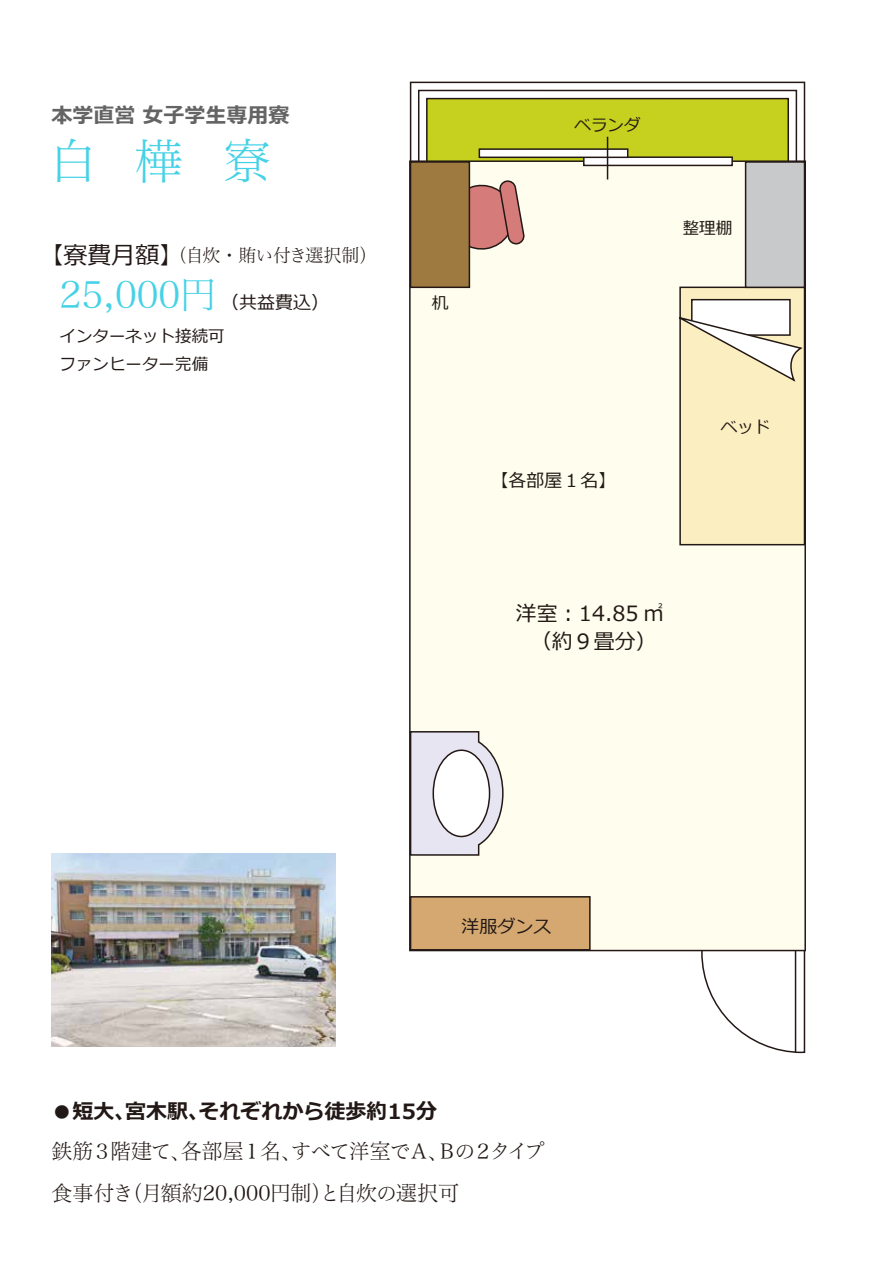
<style>
.page{position:relative;width:893px;height:1263px;background:#fff}
.page>*{position:absolute;margin:0;border:0;box-sizing:border-box;transform-origin:0 0}
.t1{font:48px "Hira Min Pro W2";color:#46d2e6}
.t2{font:37.5px "Hira Min Pro W2";color:#46d2e6}
.t3{font:24px "Meiryo";color:#221815}
.t4{font:21px/42px "Hira Min Pro W2";letter-spacing:-.045em;color:#221815}
.t5{font:700 21px "Meiryo";color:#221815}
.t6{font:21px/28.5px "Meiryo";color:#221815;text-align:center}
.t7{font:700 21px "Meiryo";color:#646464}
.t8{font:18px "Hira Min Pro W2";letter-spacing:-.05em;color:#221815}
.t9{font:18px "Meiryo";color:#221815}
.t10{font:16.5px/28.5px "Meiryo";color:#221815}
.s1{font-family:"Meiryo";font-size:18px;color:#221815}
</style>
<div class="page">
<svg style="left:700px;top:951px;width:106px;height:103px"></svg>
<hr style="left:795px;top:949px;width:1px;height:103px;background:#231815">
<div style="left:410px;top:82px;width:395px;height:81px;background:linear-gradient(to right,#fff,#fff);border:2px solid #231815"></div>
<div style="left:418px;top:90px;width:379px;height:73px;background:#fff;border:2px solid #231815"></div>
<div style="left:426px;top:98px;width:363px;height:65px;background:#c6d11f;border:2px solid #231815"></div>
<div style="left:409px;top:160px;width:397px;height:791px;background:#fefdee"></div>
<svg style="left:409px;top:730px;width:95px;height:126px;background:#d7d4da"></svg>
<div style="left:433px;top:750px;width:57px;height:86px;background:#fff;border-radius:50%"></div>
<div style="left:432px;top:749px;width:58px;height:88px;border:2px solid #231815;border-radius:50%"></div>
<div style="left:584px;top:157px;width:148px;height:8px;background:#fff"></div>
<div style="left:583px;top:156px;width:150px;height:10px;border:2px solid #231815"></div>
<div style="left:479px;top:149px;width:149px;height:8px;background:#fff"></div>
<div style="left:479px;top:148px;width:149px;height:10px;border:2px solid #231815"></div>
<hr style="left:607px;top:137px;width:1px;height:42px;background:#231815">
<div style="left:680px;top:287px;width:124px;height:258px;background:#fbefc1"></div>
<div style="left:679px;top:287px;width:126px;height:258px;border:2px solid #231815"></div>
<svg style="left:668px;top:298px;width:137px;height:84px"></svg>
<div style="left:411px;top:897px;width:179px;height:53px;background:#d4a870"></div>
<div style="left:410px;top:896px;width:181px;height:54px;border:2px solid #231815"></div>
<svg style="left:470px;top:181px;width:55px;height:70px;background:#cd8c88"></svg>
<div style="left:410px;top:162px;width:59px;height:125px;background:#9e7940"></div>
<div style="left:410px;top:161px;width:60px;height:127px;border:2px solid #231815"></div>
<div style="left:746px;top:162px;width:58px;height:125px;background:#c8c9ca"></div>
<div style="left:745px;top:161px;width:60px;height:127px;border:2px solid #231815"></div>
<img style="left:52px;top:853px;width:284px;height:194px">
<p class="t7" style="left:52px;top:101px;width:239px">本学直営 女子学生専用寮</p>
<h1 class="t1" style="left:49px;top:120px;width:223px">白 樺 寮</h1>
<p class="t3" style="left:40px;top:238px;width:146px">【寮費月額】</p>
<h2 class="t2" style="left:60px;top:263px;width:271px">25,000円<span class="s1">（共益費込）</span></h2>
<p class="t8" style="left:169px;top:240px;width:210px">（自炊・賄い付き選択制）</p>
<p class="t10" style="left:60px;top:322px;width:166px">インターネット接続可ファンヒーター完備</p>
<p class="t10" style="left:432px;top:289px;width:18px">机</p>
<p class="t10" style="left:574px;top:112px;width:67px">ベランダ</p>
<p class="t10" style="left:683px;top:215px;width:51px">整理棚</p>
<p class="t9" style="left:490px;top:468px;width:127px">【各部屋１名】</p>
<p class="t6" style="left:516px;top:600px;width:150px">洋室︓14.85 ㎡（約９畳分）</p>
<p class="t10" style="left:721px;top:413px;width:51px">ベッド</p>
<p class="t9" style="left:461px;top:914px;width:91px">洋服ダンス</p>
<p class="t5" style="left:52px;top:1096px;width:387px">●短大、宮木駅、それぞれから徒歩約15分</p>
<p class="t4" style="left:52px;top:1128px;width:495px">鉄筋３階建て、各部屋１名、すべて洋室でＡ、Ｂの２タイプ食事付き（月額約20,000円制）と自炊の選択可</p>
</div>
